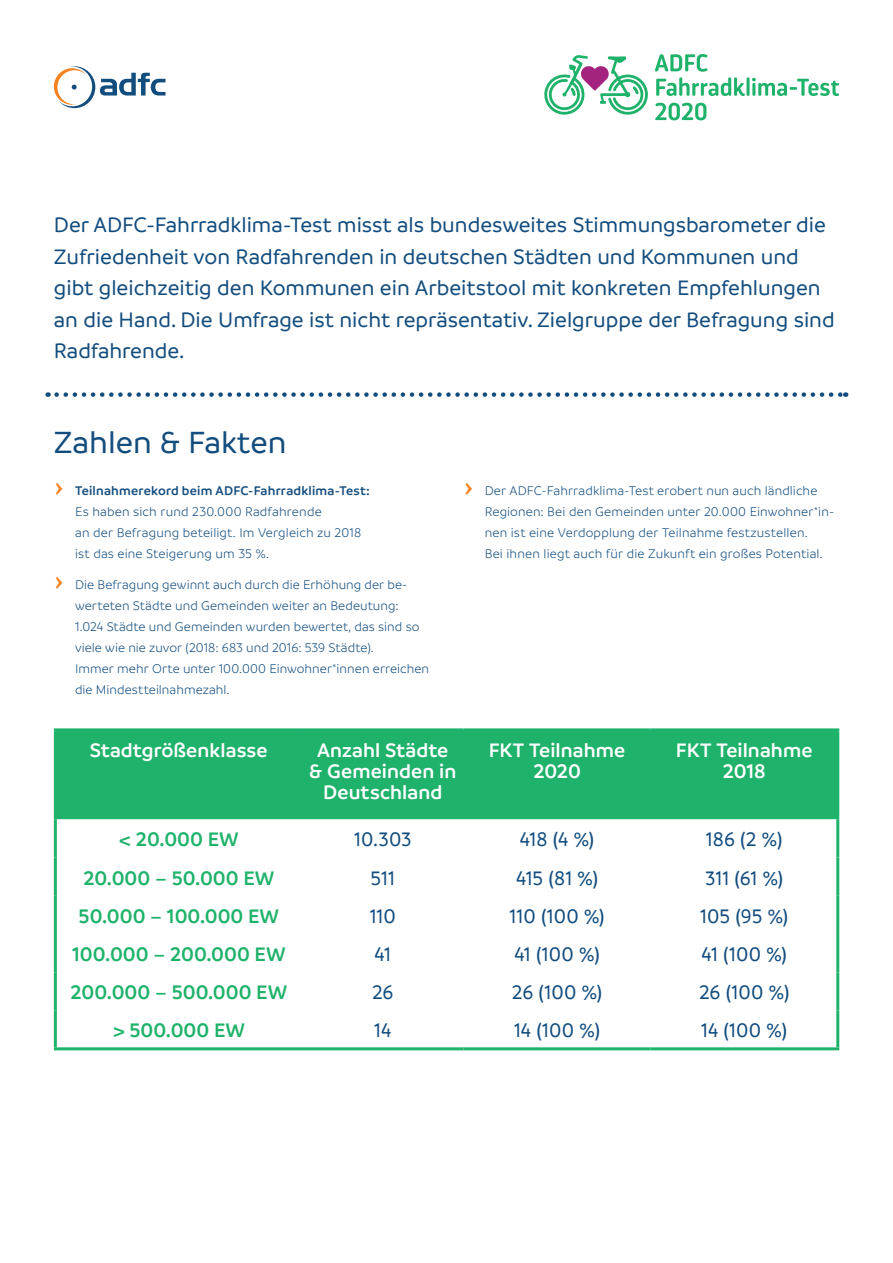
<style>
.page{position:relative;width:893px;height:1263px;background:#fff}
.page>*{position:absolute;margin:0;border:0;box-sizing:border-box;transform-origin:0 0}
.t1{font:500 36px "Branding";color:#f58220}
.t2{font:500 33px "Branding";color:#134d7e}
.t3{font:500 22.5px/31.5px "Branding";color:#134d7e}
.t4{font:500 21px "Branding";color:#134d7e}
.t5{font:600 21px/21px "Branding";letter-spacing:.005em;color:#fff;text-align:center}
.t6{font:600 21px "Branding";color:#1eb26a}
.t7{font:300 13.5px/21px "Branding";letter-spacing:.005em;color:#134d7e}
.t8{font:600 13.5px "Branding";letter-spacing:.015em;color:#134d7e}
</style>
<div class="page">
<svg style="left:57px;top:392px;width:789px;height:5px"></svg>
<div style="left:57px;top:731px;width:779px;height:88px;background:#1eb26a"></div>
<hr style="left:54px;top:728px;width:248px;height:3px;background:#1eb26a">
<hr style="left:54px;top:731px;width:3px;height:88px;background:#1eb26a">
<hr style="left:302px;top:728px;width:162px;height:3px;background:#1eb26a">
<hr style="left:464px;top:728px;width:187px;height:3px;background:#1eb26a">
<hr style="left:651px;top:728px;width:188px;height:3px;background:#1eb26a">
<hr style="left:836px;top:731px;width:3px;height:88px;background:#1eb26a">
<hr style="left:54px;top:819px;width:3px;height:38px;background:#1eb26a">
<hr style="left:836px;top:819px;width:3px;height:38px;background:#1eb26a">
<hr style="left:54px;top:857px;width:3px;height:39px;background:#1eb26a">
<hr style="left:836px;top:857px;width:3px;height:39px;background:#1eb26a">
<hr style="left:54px;top:896px;width:3px;height:38px;background:#1eb26a">
<hr style="left:836px;top:896px;width:3px;height:38px;background:#1eb26a">
<hr style="left:54px;top:934px;width:3px;height:38px;background:#1eb26a">
<hr style="left:836px;top:934px;width:3px;height:38px;background:#1eb26a">
<hr style="left:54px;top:972px;width:3px;height:38px;background:#1eb26a">
<hr style="left:836px;top:972px;width:3px;height:38px;background:#1eb26a">
<hr style="left:54px;top:1010px;width:3px;height:37px;background:#1eb26a">
<hr style="left:836px;top:1010px;width:3px;height:37px;background:#1eb26a">
<hr style="left:54px;top:1047px;width:248px;height:3px;background:#1eb26a">
<hr style="left:302px;top:1047px;width:162px;height:3px;background:#1eb26a">
<hr style="left:464px;top:1047px;width:187px;height:3px;background:#1eb26a">
<hr style="left:651px;top:1047px;width:188px;height:3px;background:#1eb26a">
<svg style="left:54px;top:66px;width:112px;height:42px"></svg>
<svg style="left:655px;top:54px;width:90px;height:42px"></svg>
<svg style="left:746px;top:77px;width:4px;height:19px"></svg>
<svg style="left:752px;top:78px;width:87px;height:18px"></svg>
<svg style="left:655px;top:103px;width:51px;height:17px"></svg>
<svg style="left:544px;top:55px;width:104px;height:60px"></svg>
<p class="t3" style="left:54px;top:209px;width:782px">Der ADFC-Fahrradklima-Test misst als bundesweites Stimmungsbarometer die Zufriedenheit von Radfahrenden in deutschen Städten und Kommunen und gibt gleichzeitig den Kommunen ein Arbeitstool mit konkreten Empfehlungen an die Hand. Die Umfrage ist nicht repräsentativ. Zielgruppe der Befragung sind Radfahrende.</p>
<h2 class="t2" style="left:54px;top:425px;width:234px">Zahlen &amp; Fakten</h2>
<h1 class="t1" style="left:54px;top:467px;width:12px">›</h1>
<p class="t8" style="left:75px;top:483px;width:296px">Teilnahmerekord beim ADFC-Fahrradklima-Test:</p>
<p class="t7" style="left:75px;top:501px;width:288px">Es haben sich rund 230.000 Radfahrende<br>an der Befragung beteiligt. Im Vergleich zu 2018 ist das eine Steigerung um 35 %.</p>
<h1 class="t1" style="left:54px;top:562px;width:12px">›</h1>
<p class="t7" style="left:75px;top:575px;width:355px">Die Befragung gewinnt auch durch die Erhöhung der be&shy;werteten Städte und Gemeinden weiter an Bedeutung:<br>1.024 Städte und Gemeinden wurden bewertet, das sind so viele wie nie zuvor (2018: 683 und 2016: 539 Städte).<br>Immer mehr Orte unter 100.000 Einwohner*innen erreichen die Mindestteilnahmezahl.</p>
<h1 class="t1" style="left:463px;top:467px;width:12px">›</h1>
<p class="t7" style="left:485px;top:480px;width:351px">Der ADFC-Fahrradklima-Test erobert nun auch ländliche Regionen: Bei den Gemeinden unter 20.000 Einwohner*in&shy;nen ist eine Verdopplung der Teilnahme festzustellen.<br>Bei ihnen liegt auch für die Zukunft ein großes Potential.</p>
<h3 class="t5" style="left:90px;top:740px;width:179px">Stadtgrößenklasse</h3>
<h3 class="t5" style="left:309px;top:740px;width:149px">Anzahl Städte &amp; Gemeinden in<br>Deutschland</h3>
<h3 class="t5" style="left:489px;top:740px;width:138px">FKT Teilnahme<br>2020</h3>
<h3 class="t5" style="left:676px;top:740px;width:138px">FKT Teilnahme<br>2018</h3>
<h3 class="t6" style="left:119px;top:828px;width:121px">&lt; 20.000 EW</h3>
<h3 class="t4" style="left:354px;top:829px;width:59px">10.303</h3>
<h3 class="t4" style="left:520px;top:829px;width:76px">418 (4 %)</h3>
<h3 class="t4" style="left:706px;top:829px;width:78px">186 (2 %)</h3>
<h3 class="t6" style="left:83px;top:866px;width:192px">20.000 – 50.000 EW</h3>
<h3 class="t4" style="left:371px;top:867px;width:26px">511</h3>
<h3 class="t4" style="left:516px;top:867px;width:84px">415 (81 %)</h3>
<h3 class="t4" style="left:705px;top:867px;width:80px">311 (61 %)</h3>
<h3 class="t6" style="left:79px;top:905px;width:202px">50.000 – 100.000 EW</h3>
<h3 class="t4" style="left:370px;top:905px;width:28px">110</h3>
<h3 class="t4" style="left:510px;top:905px;width:97px">110 (100 %)</h3>
<h3 class="t4" style="left:700px;top:905px;width:90px">105 (95 %)</h3>
<h3 class="t6" style="left:72px;top:943px;width:215px">100.000 – 200.000 EW</h3>
<h3 class="t4" style="left:374px;top:943px;width:18px">41</h3>
<h3 class="t4" style="left:514px;top:943px;width:87px">41 (100 %)</h3>
<h3 class="t4" style="left:701px;top:943px;width:87px">41 (100 %)</h3>
<h3 class="t6" style="left:70px;top:981px;width:218px">200.000 – 500.000 EW</h3>
<h3 class="t4" style="left:372px;top:982px;width:23px">26</h3>
<h3 class="t4" style="left:512px;top:982px;width:92px">26 (100 %)</h3>
<h3 class="t4" style="left:699px;top:982px;width:92px">26 (100 %)</h3>
<h3 class="t6" style="left:113px;top:1019px;width:134px">&gt; 500.000 EW</h3>
<h3 class="t4" style="left:374px;top:1019px;width:18px">14</h3>
<h3 class="t4" style="left:514px;top:1019px;width:87px">14 (100 %)</h3>
<h3 class="t4" style="left:701px;top:1019px;width:87px">14 (100 %)</h3>
</div>
